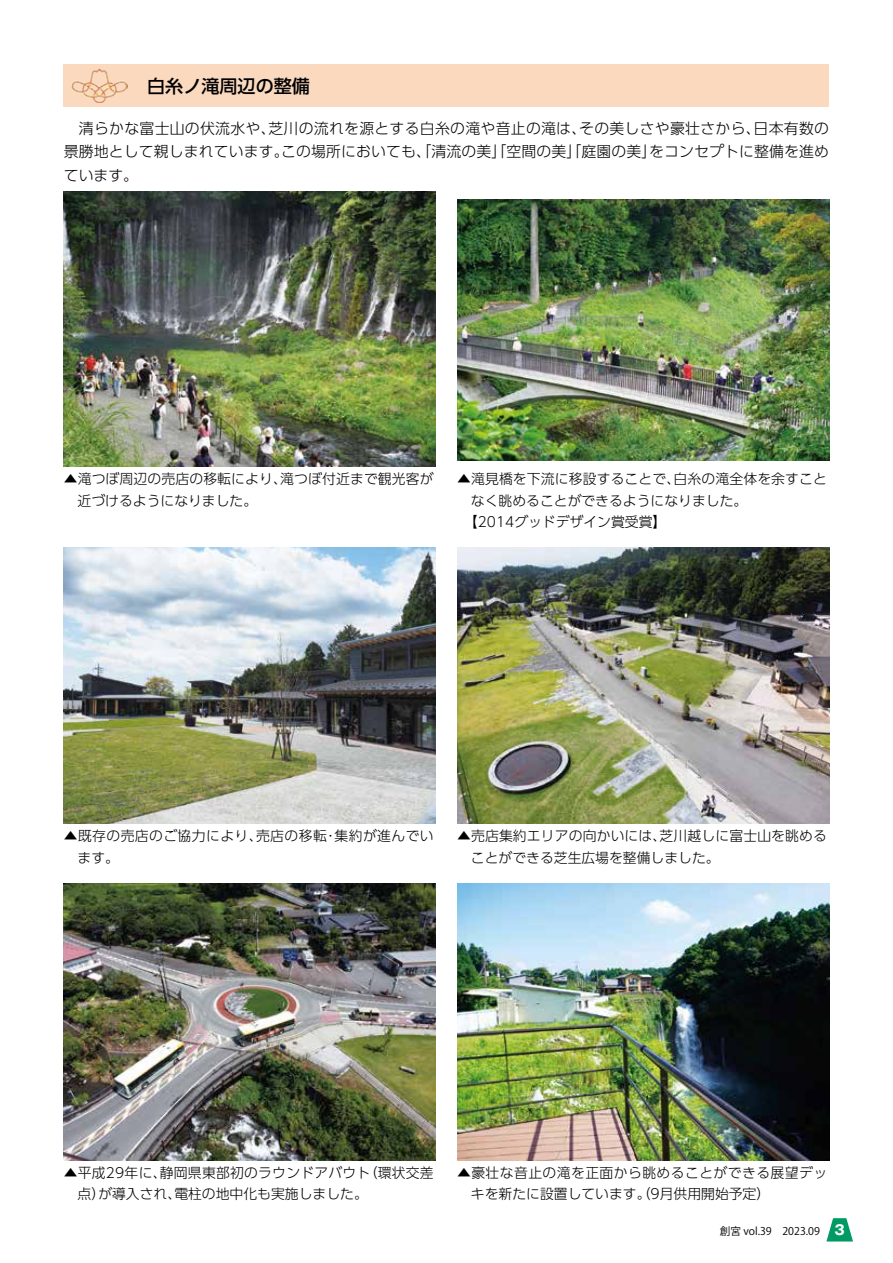
<style>
.page{position:relative;width:893px;height:1263px;background:#fff}
.page>*{position:absolute;margin:0;border:0;box-sizing:border-box;transform-origin:0 0}
.t1{font:500 18px "UD Shin Go Pr 6";color:#000}
.t2{font:300 14.85px/23.4px "UD Shin Go Pr 6";letter-spacing:.01em;color:#000;text-align:justify}
.t3{font:300 13.8px/21.8px "UD Shin Go Pr 6";letter-spacing:.01em;color:#000}
.t4{font:300 13.8px/21.8px "UD Shin Go Pr 6";letter-spacing:.03em;color:#000}
.t5{font:10.65px "Koz Go Pro";color:#000}
.s1{font-family:"Gothic MB101 Pro";font-weight:700;font-size:13.5px;color:#fff}
</style>
<div class="page">
<div style="left:63px;top:64px;width:766px;height:43px;background:#fbd9bf"></div>
<img style="left:71px;top:69px;width:56px;height:34px">
<img style="left:64px;top:192px;width:372px;height:275px">
<img style="left:457px;top:199px;width:372px;height:262px">
<img style="left:64px;top:547px;width:372px;height:277px">
<img style="left:457px;top:547px;width:372px;height:277px">
<img style="left:457px;top:884px;width:372px;height:276px">
<img style="left:64px;top:884px;width:372px;height:276px">
<svg style="left:826px;top:1218px;width:27px;height:23px"></svg>
<h1 class="t1" style="left:147px;top:72px;width:164px">白糸ノ滝周辺の整備</h1>
<p class="t2" style="left:64px;top:116px;width:767px">　清らかな富士山の伏流水や、芝川の流れを源とする白糸の滝や音止の滝は、その美しさや豪壮さから、日本有数の景勝地として親しまれています。この場所においても、「清流の美」「空間の美」「庭園の美」をコンセプトに整備を進めています。</p>
<p class="t3" style="left:78px;top:467px;width:358px;text-indent:-14px">▲滝つぼ周辺の売店の移転により､滝つぼ付近まで観光客が近づけるようになりました。</p>
<p class="t3" style="left:471px;top:467px;width:358px;text-indent:-14px">▲滝見橋を下流に移設することで､白糸の滝全体を余すことなく眺めることができるようになりました｡<br>【2014グッドデザイン賞受賞】</p>
<p class="t4" style="left:78px;top:825px;width:358px;text-indent:-14px">▲既存の売店のご協力により､売店の移転･集約が進んでいます。</p>
<p class="t3" style="left:471px;top:825px;width:358px;text-indent:-14px">▲売店集約エリアの向かいには､芝川越しに富士山を眺めることができる芝生広場を整備しました。</p>
<p class="t3" style="left:78px;top:1161px;width:358px;text-indent:-14px">▲平成29年に､静岡県東部初のラウンドアバウト(環状交差点)が導入され､電柱の地中化も実施しました｡</p>
<p class="t4" style="left:471px;top:1161px;width:358px;text-indent:-14px">▲豪壮な音止の滝を正面から眺めることができる展望デッキを新たに設置しています｡(9月供用開始予定)</p>
<p class="t5" style="left:720px;top:1224px;width:127px">創宮 vol.39　2023.09 <span class="s1">3</span></p>
</div>
